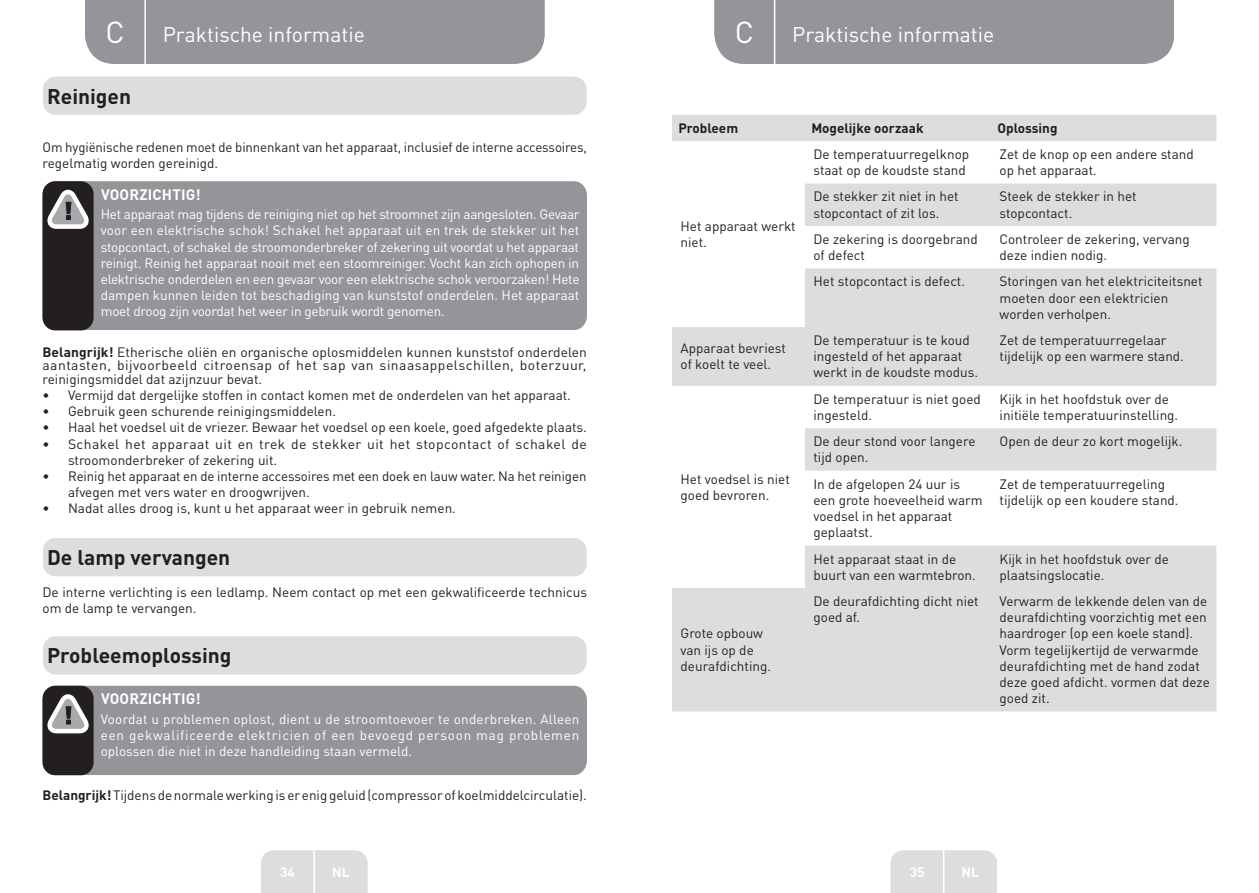
<style>
.page{position:relative;width:1259px;height:893px;background:#fff}
.page>*{position:absolute;margin:0;border:0;box-sizing:border-box;transform-origin:0 0}
.t1{font:30px "DIN Pro";color:#fff}
.t2{font:21px "DIN Pro";color:#fff}
.Headline-01{font:700 21px "DIN Pro";color:#231f20}
.Headline-02{font:700 15px "DIN Pro";letter-spacing:.01em;color:#fff}
.Left__Table{font:13.5px/16.2px "DIN Pro";color:#231f20}
.Body{font:13.5px/16.2px "DIN Pro";color:#231f20}
.Body-2{font:13.5px/16.2px "DIN Pro";letter-spacing:-.02em;color:#fff;text-align:justify}
.Body-3{font:13.5px/16.2px "DIN Pro";letter-spacing:.03em;color:#231f20}
.Body_bold{font:13.5px "DIN Pro";color:#231f20}
.Headline__Table{font:700 13.5px "DIN Pro";color:#231f20}
.t3{font:700 13.5px "DIN Pro";color:#fff}
.s1{font-weight:700}
</style>
<div class="page">
<div style="left:85px;top:0;width:459px;height:64px;background:#939598"></div>
<div style="left:714px;top:0;width:460px;height:64px;background:#939598"></div>
<div style="left:261px;top:850px;width:106px;height:43px;background:#dcdddf"></div>
<div style="left:890px;top:850px;width:107px;height:43px;background:#dcdddf"></div>
<hr style="left:313px;top:833px;width:2px;height:60px;background:#fff">
<hr style="left:943px;top:833px;width:1px;height:60px;background:#fff">
<hr style="left:144px;top:0;width:2px;height:66px;background:#fff">
<hr style="left:774px;top:0;width:1px;height:66px;background:#fff">
<div style="left:43px;top:77px;width:543px;height:38px;background:#dcdddf;border-radius:13px"></div>
<div style="left:43px;top:181px;width:544px;height:149px;background:#939598;border-radius:14px"></div>
<div style="left:43px;top:181px;width:51px;height:149px;background:#231f20;border-radius:13px"></div>
<svg style="left:47px;top:190px;width:42px;height:39px"></svg>
<div style="left:43px;top:538px;width:543px;height:38px;background:#dcdddf;border-radius:13px"></div>
<div style="left:43px;top:636px;width:543px;height:38px;background:#dcdddf;border-radius:13px"></div>
<div style="left:43px;top:686px;width:544px;height:89px;background:#939598"></div>
<div style="left:43px;top:686px;width:51px;height:89px;background:#231f20;border-radius:13px"></div>
<svg style="left:47px;top:694px;width:42px;height:39px"></svg>
<svg style="left:672px;top:115px;width:544px;height:596px;fill:#dcdddf"></svg>
<h1 class="t1" style="left:105px;top:11px;width:21px">C</h1>
<h2 class="t2" style="left:163px;top:20px;width:204px">Praktische informatie</h2>
<h1 class="t1" style="left:735px;top:11px;width:21px">C</h1>
<h2 class="t2" style="left:792px;top:20px;width:204px">Praktische informatie</h2>
<h1 class="t1" style="left:106px;top:11px;width:20px">A</h1>
<h2 class="t2" style="left:163px;top:20px;width:230px">Overz cht va het toestel</h2>
<h1 class="t1" style="left:735px;top:11px;width:20px">A</h1>
<h2 class="t2" style="left:792px;top:20px;width:230px">Overz cht va het toestel</h2>
<p class="Headline-01" style="left:47px;top:82px;width:86px">Reinigen</p>
<p class="Body" style="left:43px;top:139px;width:546px">Om hygiënische redenen moet de binnenkant van het apparaat, inclusief de interne accessoires, regelmatig worden gereinigd.</p>
<p class="Headline-02" style="left:101px;top:184px;width:101px">VOORZICHTIG!</p>
<p class="Body-2" style="left:101px;top:206px;width:480px">Het apparaat mag tijdens de reiniging niet op het stroomnet zijn aangesloten. Gevaar voor een elektrische schok! Schakel het apparaat uit en trek de stekker uit het stopcontact, of schakel de stroomonderbreker of zekering uit voordat u het apparaat reinigt. Reinig het apparaat nooit met een stoomreiniger. Vocht kan zich ophopen in elektrische onderdelen en een gevaar voor een elektrische schok veroorzaken! Hete dampen kunnen leiden tot beschadiging van kunststof onderdelen. Het apparaat moet droog zijn voordat het weer in gebruik wordt genomen.</p>
<p class="Body" style="left:43px;top:344px;width:546px;line-height:13.5px;text-align:justify"><span class="s1">Belangrijk!</span> Etherische oliën en organische oplosmiddelen kunnen kunststof onderdelen aantasten, bijvoorbeeld citroensap of het sap van sinaasappelschillen, boterzuur, reinigingsmiddel dat azijnzuur bevat.</p>
<p class="Body" style="left:43px;top:386px;width:530px">• Vermijd dat dergelijke stoffen in contact komen met de onderdelen van het apparaat.</p>
<p class="Body" style="left:43px;top:403px;width:295px">• Gebruik geen schurende reinigingsmiddelen.</p>
<p class="Body" style="left:43px;top:419px;width:546px">• Haal het voedsel uit de vriezer. Bewaar het voedsel op een koele, goed afgedekte plaats.</p>
<p class="Body-3" style="left:68px;top:435px;width:520px;text-indent:-26px">• Schakel het apparaat uit en trek de stekker uit het stopcontact of schakel de stroomonderbreker of zekering uit.</p>
<p class="Body" style="left:68px;top:467px;width:520px;text-indent:-26px">• Reinig het apparaat en de interne accessoires met een doek en lauw water. Na het reinigen afvegen met vers water en droogwrijven.</p>
<p class="Body" style="left:43px;top:500px;width:415px">• Nadat alles droog is, kunt u het apparaat weer in gebruik nemen.</p>
<p class="Headline-01" style="left:47px;top:543px;width:185px">De lamp vervangen</p>
<p class="Body" style="left:43px;top:583px;width:546px">De interne verlichting is een ledlamp. Neem contact op met een gekwalificeerde technicus om de lamp te vervangen.</p>
<p class="Headline-01" style="left:47px;top:642px;width:186px">Probleemoplossing</p>
<p class="Headline-02" style="left:101px;top:689px;width:101px">VOORZICHTIG!</p>
<p class="Body-2" style="left:101px;top:710px;width:480px">Voordat u problemen oplost, dient u de stroomtoevoer te onderbreken. Alleen een gekwalificeerde elektricien of een bevoegd persoon mag problemen oplossen die niet in deze handleiding staan vermeld.</p>
<p class="Body_bold" style="left:43px;top:786px;width:546px"><span class="s1">Belangrijk!</span> Tijdens de normale werking is er enig geluid (compressor of koelmiddelcirculatie).</p>
<p class="Headline__Table" style="left:678px;top:119px;width:61px">Probleem</p>
<p class="Headline__Table" style="left:811px;top:119px;width:114px">Mogelijke oorzaak</p>
<p class="Headline__Table" style="left:997px;top:119px;width:62px">Oplossing</p>
<p class="Left__Table" style="left:680px;top:217px;width:117px">Het apparaat werkt niet.</p>
<p class="Left__Table" style="left:813px;top:145px;width:157px">De temperatuurregelknop staat op de koudste stand</p>
<p class="Left__Table" style="left:999px;top:145px;width:196px">Zet de knop op een andere stand op het apparaat.</p>
<p class="Left__Table" style="left:813px;top:188px;width:147px">De stekker zit niet in het stopcontact of zit los.</p>
<p class="Left__Table" style="left:999px;top:188px;width:139px">Steek de stekker in het stopcontact.</p>
<p class="Left__Table" style="left:813px;top:230px;width:166px">De zekering is doorgebrand of defect</p>
<p class="Left__Table" style="left:999px;top:230px;width:192px">Controleer de zekering, vervang deze indien nodig.</p>
<p class="Left__Table" style="left:813px;top:273px;width:153px">Het stopcontact is defect.</p>
<p class="Left__Table" style="left:999px;top:273px;width:204px">Storingen van het elektriciteitsnet moeten door een elektricien worden verholpen.</p>
<p class="Left__Table" style="left:680px;top:340px;width:107px">Apparaat bevriest of koelt te veel.</p>
<p class="Left__Table" style="left:813px;top:331px;width:166px">De temperatuur is te koud ingesteld of het apparaat werkt in de koudste modus.</p>
<p class="Left__Table" style="left:999px;top:331px;width:186px">Zet de temperatuurregelaar tijdelijk op een warmere stand.</p>
<p class="Left__Table" style="left:680px;top:470px;width:111px">Het voedsel is niet goed bevroren.</p>
<p class="Left__Table" style="left:680px;top:625px;width:92px">Grote opbouw van ijs op de deurafdichting.</p>
<p class="Left__Table" style="left:813px;top:390px;width:169px">De temperatuur is niet goed ingesteld.</p>
<p class="Left__Table" style="left:999px;top:390px;width:180px">Kijk in het hoofdstuk over de initiële temperatuurinstelling.</p>
<p class="Left__Table" style="left:813px;top:433px;width:163px">De deur stond voor langere tijd open.</p>
<p class="Left__Table" style="left:999px;top:433px;width:184px">Open de deur zo kort mogelijk.</p>
<p class="Left__Table" style="left:813px;top:475px;width:171px">In de afgelopen 24 uur is een grote hoeveelheid warm voedsel in het apparaat geplaatst.</p>
<p class="Left__Table" style="left:999px;top:475px;width:180px">Zet de temperatuurregeling tijdelijk op een koudere stand.</p>
<p class="Left__Table" style="left:813px;top:550px;width:164px">Het apparaat staat in de buurt van een warmtebron.</p>
<p class="Left__Table" style="left:999px;top:550px;width:171px">Kijk in het hoofdstuk over de plaatsingslocatie.</p>
<p class="Left__Table" style="left:813px;top:592px;width:167px">De deurafdichting dicht niet goed af.</p>
<p class="Left__Table" style="left:999px;top:592px;width:212px">Verwarm de lekkende delen van de deurafdichting voorzichtig met een haardroger (op een koele stand).<br>Vorm tegelijkertijd de verwarmde deurafdichting met de hand zodat deze goed afdicht. vormen dat deze goed zit.</p>
<p class="t3" style="left:280px;top:863px;width:16px">34</p>
<p class="t3" style="left:909px;top:863px;width:16px">35</p>
<p class="t3" style="left:332px;top:863px;width:19px">NL</p>
<p class="t3" style="left:961px;top:863px;width:19px">NL</p>
</div>
